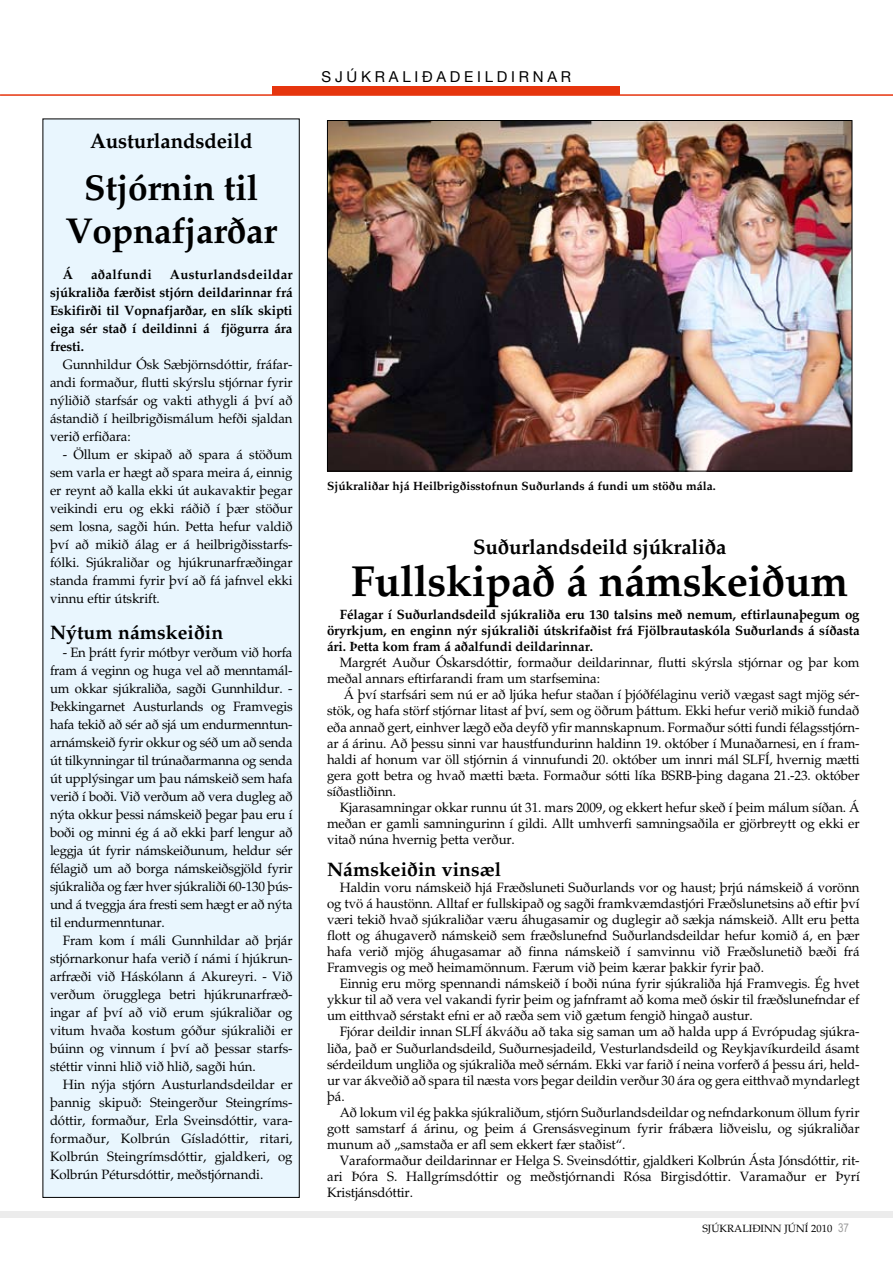
<style>
.page{position:relative;width:893px;height:1263px;background:#fff}
.page>*{position:absolute;margin:0;border:0;box-sizing:border-box;transform-origin:0 0}
.t1{font:700 43.5px "Palatino IS";letter-spacing:-.01em;color:#000}
.t2{font:700 36px/43.2px "Palatino IS";letter-spacing:-.01em;color:#000;text-align:center}
.t3{font:700 21px "Palatino IS";letter-spacing:-.01em;color:#000}
.t4{font:700 19.5px "Palatino IS";color:#000}
.t5{font:15px "Helvetica Neue";letter-spacing:.25em;color:#000}
.t6{font:13.5px/18px "Palatino IS";letter-spacing:-.01em;color:#000;text-align:justify}
.t7{font:700 13.5px/18px "Palatino IS";letter-spacing:-.01em;color:#000;text-align:justify}
.t8{font:700 13.5px "Palatino IS";letter-spacing:.02em;color:#000}
.t9{font:700 12px "Palatino IS";color:#000}
.t10{font:10.5px "Palatino IS";color:#000}
.s1{font-family:"Arial Narrow";font-size:12px;color:#9c9c9c}
</style>
<div class="page">
<div style="left:0;top:1211px;width:893px;height:6px;background:#ececec"></div>
<hr style="left:0;top:94px;width:893px;height:2px;background:#e6350e">
<div style="left:273px;top:87px;width:347px;height:8px;background:#e6350e"></div>
<img style="left:329px;top:122px;width:521px;height:347px">
<div style="left:43px;top:119px;width:256px;height:1078px;background:#e9f6fe"></div>
<h3 class="t3" style="left:90px;top:128px;width:164px">Austurlandsdeild</h3>
<h2 class="t2" style="left:65px;top:167px;width:213px">Stjórnin til<br>Vopnafjarðar</h2>
<p class="t7" style="left:63px;top:266px;width:12px">Á</p>
<p class="t8" style="left:91px;top:267px;width:62px">aðalfundi</p>
<p class="t7" style="left:50px;top:266px;width:244px;text-indent:120px">Austurlandsdeildar sjúkraliða færðist stjórn deildarinnar frá Eskifirði til Vopnafjarðar, en slík skipti eiga sér stað í deildinni á fjögurra ára fresti.</p>
<p class="t6" style="left:50px;top:356px;width:244px;text-indent:13px">Gunnhildur Ósk Sæbjörnsdóttir, fráfar&shy;andi formaður, flutti skýrslu stjórnar fyrir nýliðið starfsár og vakti athygli á því að ástandið í heilbrigðismálum hefði sjaldan verið erfiðara:</p>
<p class="t6" style="left:50px;top:446px;width:244px;text-indent:13px">- Öllum er skipað að spara á stöðum sem varla er hægt að spara meira á, einnig er reynt að kalla ekki út aukavaktir þegar veikindi eru og ekki ráðið í þær stöður sem losna, sagði hún. Þetta hefur valdið því að mikið álag er á heilbrigðisstarfs&shy;fólki. Sjúkraliðar og hjúkrunarfræðingar standa frammi fyrir því að fá jafnvel ekki vinnu eftir útskrift.</p>
<h3 class="t4" style="left:50px;top:621px;width:175px">Nýtum námskeiðin</h3>
<p class="t6" style="left:50px;top:644px;width:244px;text-indent:13px">- En þrátt fyrir mótbyr verðum við horfa fram á veginn og huga vel að menntamál&shy;um okkar sjúkraliða, sagði Gunnhildur. - Þekkingarnet Austurlands og Framvegis hafa tekið að sér að sjá um endurmenntun&shy;arnámskeið fyrir okkur og séð um að senda út tilkynningar til trúnaðarmanna og senda út upplýsingar um þau námskeið sem hafa verið í boði. Við verðum að vera dugleg að nýta okkur þessi námskeið þegar þau eru í boði og minni ég á að ekki þarf lengur að leggja út fyrir námskeiðunum, heldur sér félagið um að borga námskeiðsgjöld fyrir sjúkraliða og fær hver sjúkraliði 60-130 þús&shy;und á tveggja ára fresti sem hægt er að nýta til endurmenntunar.</p>
<p class="t6" style="left:50px;top:932px;width:244px;text-indent:13px">Fram kom í máli Gunnhildar að þrjár stjórnarkonur hafa verið í námi í hjúkrun&shy;arfræði við Háskólann á Akureyri. - Við verðum örugglega betri hjúkrunarfræð&shy;ingar af því að við erum sjúkraliðar og vitum hvaða kostum góður sjúkraliði er búinn og vinnum í því að þessar starfs&shy;stéttir vinni hlið við hlið, sagði hún.</p>
<p class="t6" style="left:50px;top:1076px;width:244px;text-indent:13px">Hin nýja stjórn Austurlandsdeildar er þannig skipuð: Steingerður Steingríms&shy;dóttir, formaður, Erla Sveinsdóttir, vara&shy;formaður, Kolbrún Gísladóttir, ritari, Kolbrún Steingrímsdóttir, gjaldkeri, og Kolbrún Pétursdóttir, meðstjórnandi.</p>
<p class="t5" style="left:322px;top:68px;width:251px">SJÚKRALIÐADEILDIRNAR</p>
<p class="t9" style="left:327px;top:479px;width:390px">Sjúkraliðar hjá Heilbrigðisstofnun Suðurlands á fundi um stöðu mála.</p>
<h3 class="t3" style="left:473px;top:534px;width:255px">Suðurlandsdeild sjúkraliða</h3>
<h1 class="t1" style="left:351px;top:555px;width:499px">Fullskipað á námskeiðum</h1>
<p class="t7" style="left:327px;top:607px;width:534px;line-height:16px;text-indent:13px">Félagar í Suðurlandsdeild sjúkraliða eru 130 talsins með nemum, eftirlaunaþegum og öryrkjum, en enginn nýr sjúkraliði útskrifaðist frá Fjölbrautaskóla Suðurlands á síðasta ári. Þetta kom fram á aðalfundi deildarinnar.</p>
<p class="t6" style="left:327px;top:655px;width:534px;line-height:16px;text-indent:13px">Margrét Auður Óskarsdóttir, formaður deildarinnar, flutti skýrsla stjórnar og þar kom meðal annars eftirfarandi fram um starfsemina:</p>
<p class="t6" style="left:327px;top:687px;width:534px;line-height:16px;text-indent:17px">Á því starfsári sem nú er að ljúka hefur staðan í þjóðfélaginu verið vægast sagt mjög sér&shy;stök, og hafa störf stjórnar litast af því, sem og öðrum þáttum. Ekki hefur verið mikið fundað eða annað gert, einhver lægð eða deyfð yfir mannskapnum. Formaður sótti fundi félagsstjórn&shy;ar á árinu. Að þessu sinni var haustfundurinn haldinn 19. október í Munaðarnesi, en í fram&shy;haldi af honum var öll stjórnin á vinnufundi 20. október um innri mál SLFÍ, hvernig mætti gera gott betra og hvað mætti bæta. Formaður sótti líka BSRB-þing dagana 21.-23. október síðastliðinn.</p>
<p class="t6" style="left:327px;top:799px;width:534px;line-height:16px;text-indent:13px">Kjarasamningar okkar runnu út 31. mars 2009, og ekkert hefur skeð í þeim málum síðan. Á meðan er gamli samningurinn í gildi. Allt umhverfi samningsaðila er gjörbreytt og ekki er vitað núna hvernig þetta verður.</p>
<h3 class="t4" style="left:327px;top:858px;width:176px">Námskeiðin vinsæl</h3>
<p class="t6" style="left:327px;top:880px;width:534px;line-height:16px;text-indent:13px">Haldin voru námskeið hjá Fræðsluneti Suðurlands vor og haust; þrjú námskeið á vorönn og tvö á haustönn. Alltaf er fullskipað og sagði framkvæmdastjóri Fræðslunetsins að eftir því væri tekið hvað sjúkraliðar væru áhugasamir og duglegir að sækja námskeið. Allt eru þetta flott og áhugaverð námskeið sem fræðslunefnd Suðurlandsdeildar hefur komið á, en þær hafa verið mjög áhugasamar að finna námskeið í samvinnu við Fræðslunetið bæði frá Framvegis og með heimamönnum. Færum við þeim kærar þakkir fyrir það.</p>
<p class="t6" style="left:327px;top:976px;width:534px;line-height:16px;text-indent:13px">Einnig eru mörg spennandi námskeið í boði núna fyrir sjúkraliða hjá Framvegis. Ég hvet ykkur til að vera vel vakandi fyrir þeim og jafnframt að koma með óskir til fræðslunefndar ef um eitthvað sérstakt efni er að ræða sem við gætum fengið hingað austur.</p>
<p class="t6" style="left:327px;top:1024px;width:534px;line-height:16px;text-indent:13px">Fjórar deildir innan SLFÍ ákváðu að taka sig saman um að halda upp á Evrópudag sjúkra&shy;liða, það er Suðurlandsdeild, Suðurnesjadeild, Vesturlandsdeild og Reykjavíkurdeild ásamt sérdeildum ungliða og sjúkraliða með sérnám. Ekki var farið í neina vorferð á þessu ári, held&shy;ur var ákveðið að spara til næsta vors þegar deildin verður 30 ára og gera eitthvað myndarlegt þá.</p>
<p class="t6" style="left:327px;top:1104px;width:534px;line-height:16px;text-indent:13px">Að lokum vil ég þakka sjúkraliðum, stjórn Suðurlandsdeildar og nefndarkonum öllum fyrir gott samstarf á árinu, og þeim á Grensásveginum fyrir frábæra liðveislu, og sjúkraliðar munum að „samstaða er afl sem ekkert fær staðist“.</p>
<p class="t6" style="left:327px;top:1152px;width:534px;line-height:16px;text-indent:13px">Varaformaður deildarinnar er Helga S. Sveinsdóttir, gjaldkeri Kolbrún Ásta Jónsdóttir, rit&shy;ari Þóra S. Hallgrímsdóttir og meðstjórnandi Rósa Birgisdóttir. Varamaður er Þyrí Kristjánsdóttir.</p>
<p class="t10" style="left:702px;top:1222px;width:148px">SJÚKRALIÐINN JÚNÍ 2010 <span class="s1">37</span></p>
</div>
